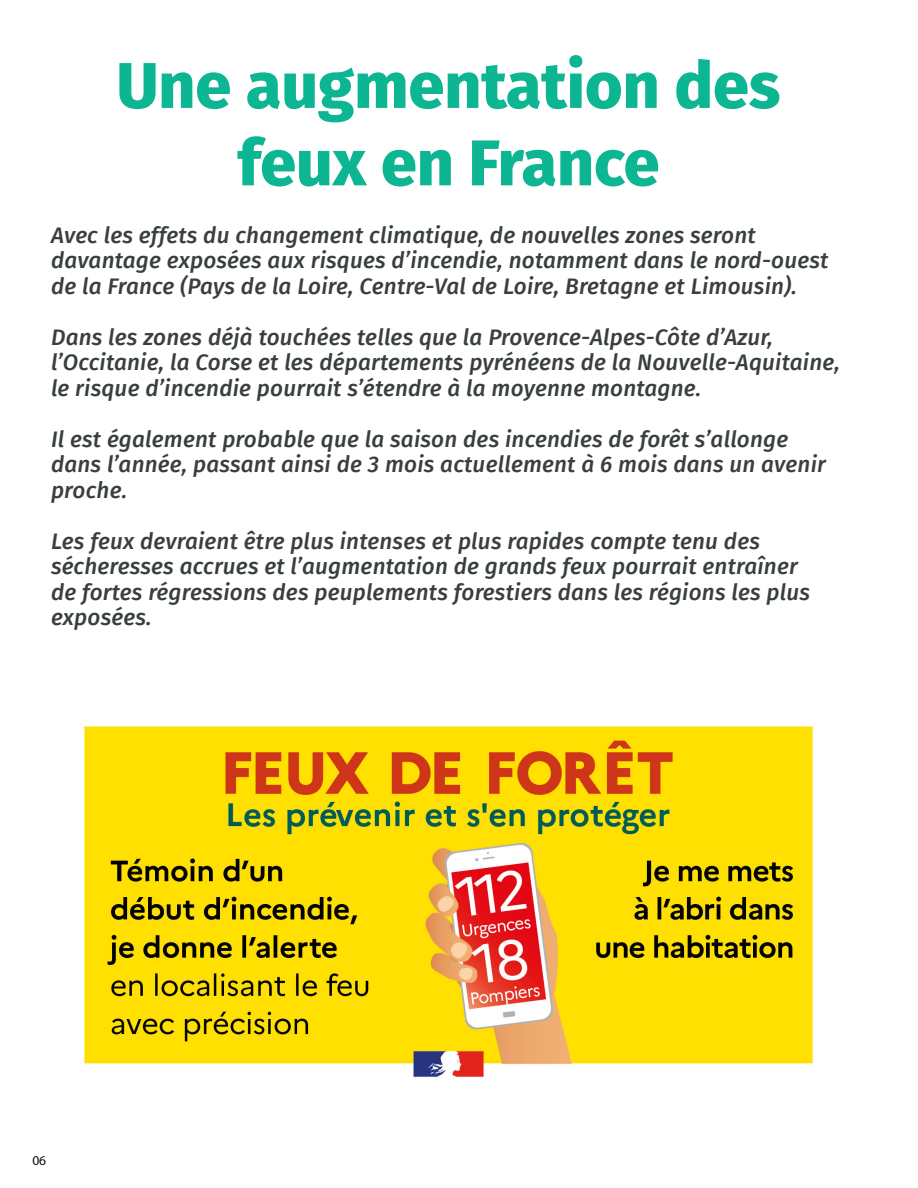
<style>
.page{position:relative;width:918px;height:1188px;background:#fff}
.page>*{position:absolute;margin:0;border:0;box-sizing:border-box;transform-origin:0 0}
.Heading_2_-_Handwrit{font:800 64.5px/77.4px "Fira Sans";color:#0cb693;text-align:center}
.Body_-_Justified{font:italic 500 22.5px/25.5px "Fira Sans";letter-spacing:.01em;color:#393f41}
.t1{font:13.5px "Myriad Pro";color:#0b0e11}
</style>
<div class="page">
<img style="left:84px;top:726px;width:729px;height:351px">
<p class="Heading_2_-_Handwrit" style="left:117px;top:41px;width:665px">Une augmentation des feux en France</p>
<p class="Body_-_Justified" style="left:51px;top:221px;width:779px">Avec les effets du changement climatique, de nouvelles zones seront davantage exposées aux risques d’incendie, notamment dans le nord-ouest de la France (Pays de la Loire, Centre-Val de Loire, Bretagne et Limousin).</p>
<p class="Body_-_Justified" style="left:51px;top:323px;width:790px">Dans les zones déjà touchées telles que la Provence-Alpes-Côte d’Azur, l’Occitanie, la Corse et les départements pyrénéens de la Nouvelle-Aquitaine, le risque d’incendie pourrait s’étendre à la moyenne montagne.</p>
<p class="Body_-_Justified" style="left:51px;top:425px;width:776px">Il est également probable que la saison des incendies de forêt s’allonge dans l’année, passant ainsi de 3 mois actuellement à 6 mois dans un avenir proche.</p>
<p class="Body_-_Justified" style="left:51px;top:527px;width:761px">Les feux devraient être plus intenses et plus rapides compte tenu des sécheresses accrues et l’augmentation de grands feux pourrait entraîner de fortes régressions des peuplements forestiers dans les régions les plus exposées.</p>
<p class="t1" style="left:32px;top:1152px;width:15px">06</p>
</div>
